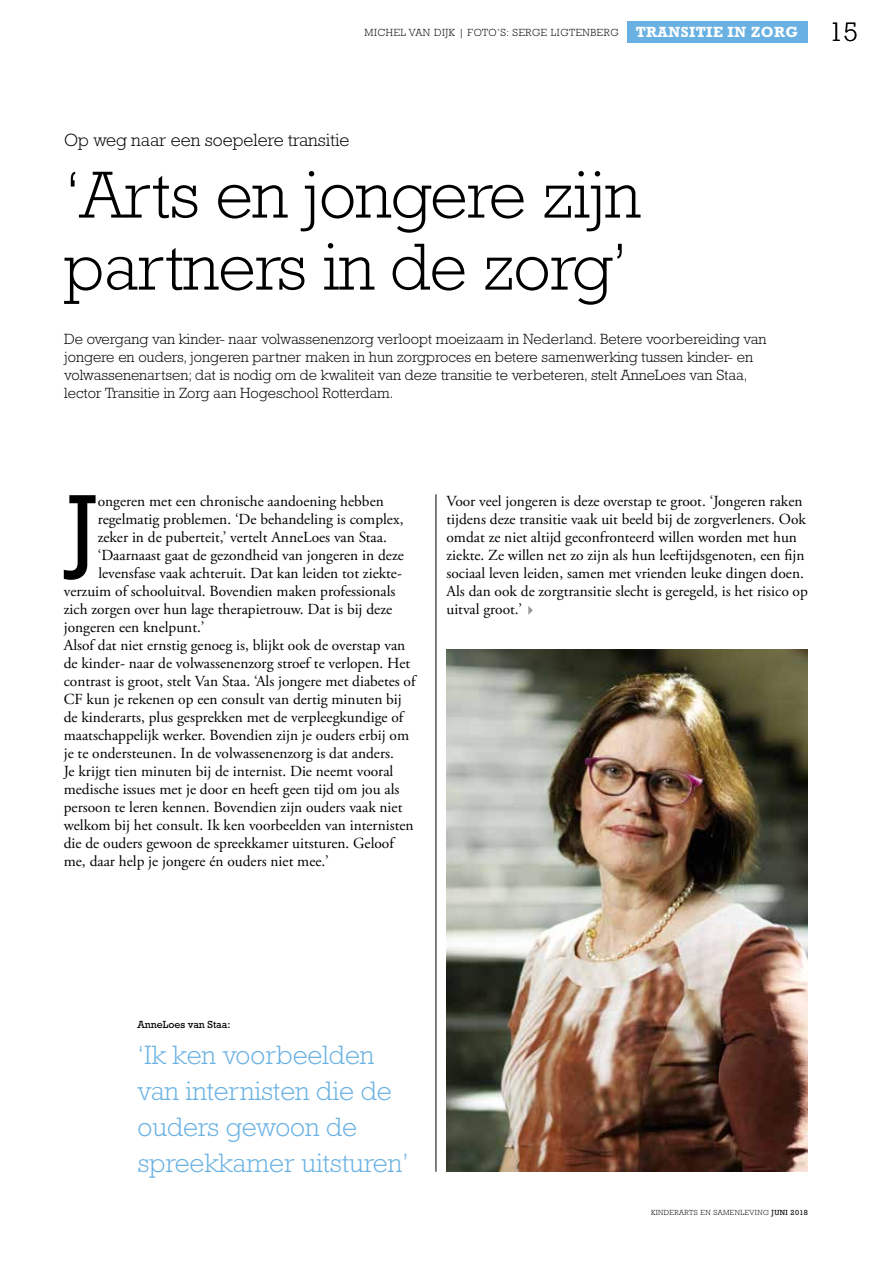
<style>
.page{position:relative;width:893px;height:1263px;background:#fff}
.page>*{position:absolute;margin:0;border:0;box-sizing:border-box;transform-origin:0 0}
.t1{font:94.95px "Rockwell";color:#000}
.t2{font:300 67.5px/72px "Rockwell";letter-spacing:-.01em;color:#000}
.t3{font:300 27px/36px "Rockwell";color:#69b1e2}
.t4{font:300 27px "Rockwell";color:#000}
.t5{font:300 18px "Rockwell";color:#000}
.t6{font:15.3px/18px "Adobe Garamond Pro";color:#000}
.t7{font:300 15px/18px "Rockwell";color:#000}
.t8{font:700 15px "Rockwell";letter-spacing:.025em;color:#fff}
.t9{font:300 10.5px "Rockwell";letter-spacing:.05em;color:#000}
.t10{font:10.5px "Rockwell";color:#000}
.t11{font:300 7.5px "Rockwell";letter-spacing:.05em;color:#000}
.s1{font-weight:400}
</style>
<div class="page">
<div style="left:627px;top:21px;width:181px;height:22px;background:#69b1e2"></div>
<hr style="left:436px;top:494px;width:1px;height:678px;background:#000">
<img style="left:446px;top:650px;width:362px;height:522px">
<svg style="left:528px;top:606px;width:5px;height:9px"></svg>
<p class="t9" style="left:365px;top:26px;width:256px">MICHEL VAN DIJK | FOTO’S: SERGE LIGTENBERG</p>
<p class="t8" style="left:636px;top:23px;width:164px">TRANSITIE IN ZORG</p>
<h3 class="t4" style="left:829px;top:16px;width:30px">15</h3>
<p class="t5" style="left:64px;top:129px;width:287px">Op weg naar een soepelere transitie</p>
<h2 class="t2" style="left:64px;top:159px;width:578px">‘Arts en jongere zijn partners in de zorg’</h2>
<p class="t7" style="left:64px;top:329px;width:704px">De overgang van kinder- naar volwassenenzorg verloopt moeizaam in Nederland. Betere voorbereiding van jongere en ouders, jongeren partner maken in hun zorgproces en betere samenwerking tussen kinder- en volwassenenartsen; dat is nodig om de kwaliteit van deze transitie te verbeteren, stelt AnneLoes van Staa, lector Transitie in Zorg aan Hogeschool Rotterdam.</p>
<h1 class="t1" style="left:67px;top:472px;width:31px">J</h1>
<p class="t6" style="left:98px;top:492px;width:288px">ongeren met een chronische aandoening hebben</p>
<p class="t6" style="left:98px;top:510px;width:307px">regelmatig problemen. ‘De behandeling is complex,</p>
<p class="t6" style="left:98px;top:528px;width:291px">zeker in de puberteit,’ vertelt AnneLoes van Staa.</p>
<p class="t6" style="left:98px;top:546px;width:308px">‘Daarnaast gaat de gezondheid van jongeren in deze</p>
<p class="t6" style="left:98px;top:564px;width:305px">levensfase vaak achteruit. Dat kan leiden tot ziekte-</p>
<p class="t6" style="left:64px;top:582px;width:333px">verzuim of schooluitval. Bovendien maken professionals</p>
<p class="t6" style="left:64px;top:600px;width:330px">zich zorgen over hun lage therapietrouw. Dat is bij deze</p>
<p class="t6" style="left:64px;top:618px;width:142px">jongeren een knelpunt.’</p>
<p class="t6" style="left:64px;top:636px;width:343px">Alsof dat niet ernstig genoeg is, blijkt ook de overstap van</p>
<p class="t6" style="left:64px;top:654px;width:348px">de kinder- naar de volwassenenzorg stroef te verlopen. Het</p>
<p class="t6" style="left:64px;top:672px;width:353px">contrast is groot, stelt Van Staa. ‘Als jongere met diabetes of</p>
<p class="t6" style="left:64px;top:690px;width:339px">CF kun je rekenen op een consult van dertig minuten bij</p>
<p class="t6" style="left:64px;top:708px;width:341px">de kinderarts, plus gesprekken met de verpleegkundige of</p>
<p class="t6" style="left:64px;top:726px;width:347px">maatschappelijk werker. Bovendien zijn je ouders erbij om</p>
<p class="t6" style="left:64px;top:744px;width:332px">je te ondersteunen. In de volwassenenzorg is dat anders.</p>
<p class="t6" style="left:64px;top:762px;width:331px">Je krijgt tien minuten bij de internist. Die neemt vooral</p>
<p class="t6" style="left:64px;top:780px;width:337px">medische issues met je door en heeft geen tijd om jou als</p>
<p class="t6" style="left:64px;top:798px;width:340px">persoon te leren kennen. Bovendien zijn ouders vaak niet</p>
<p class="t6" style="left:64px;top:816px;width:351px">welkom bij het consult. Ik ken voorbeelden van internisten</p>
<p class="t6" style="left:64px;top:834px;width:332px">die de ouders gewoon de spreekkamer uitsturen. Geloof</p>
<p class="t6" style="left:64px;top:852px;width:267px">me, daar help je jongere én ouders niet mee.’</p>
<p class="t6" style="left:446px;top:492px;width:363px">Voor veel jongeren is deze overstap te groot. ‘Jongeren raken tijdens deze transitie vaak uit beeld bij de zorgverleners. Ook omdat ze niet altijd geconfronteerd willen worden met hun ziekte. Ze willen net zo zijn als hun leeftijdsgenoten, een fijn sociaal leven leiden, samen met vrienden leuke dingen doen.<br>Als dan ook de zorgtransitie slecht is geregeld, is het risico op uitval groot.’</p>
<p class="t10" style="left:137px;top:1018px;width:95px">AnneLoes van Staa:</p>
<h3 class="t3" style="left:137px;top:1036px;width:273px">‘Ik ken voorbeelden van internisten die de ouders gewoon de spreekkamer uitsturen’</h3>
<p class="t11" style="left:651px;top:1208px;width:158px">KINDERARTS EN SAMENLEVING <span class="s1">JUNI 2018</span></p>
</div>
